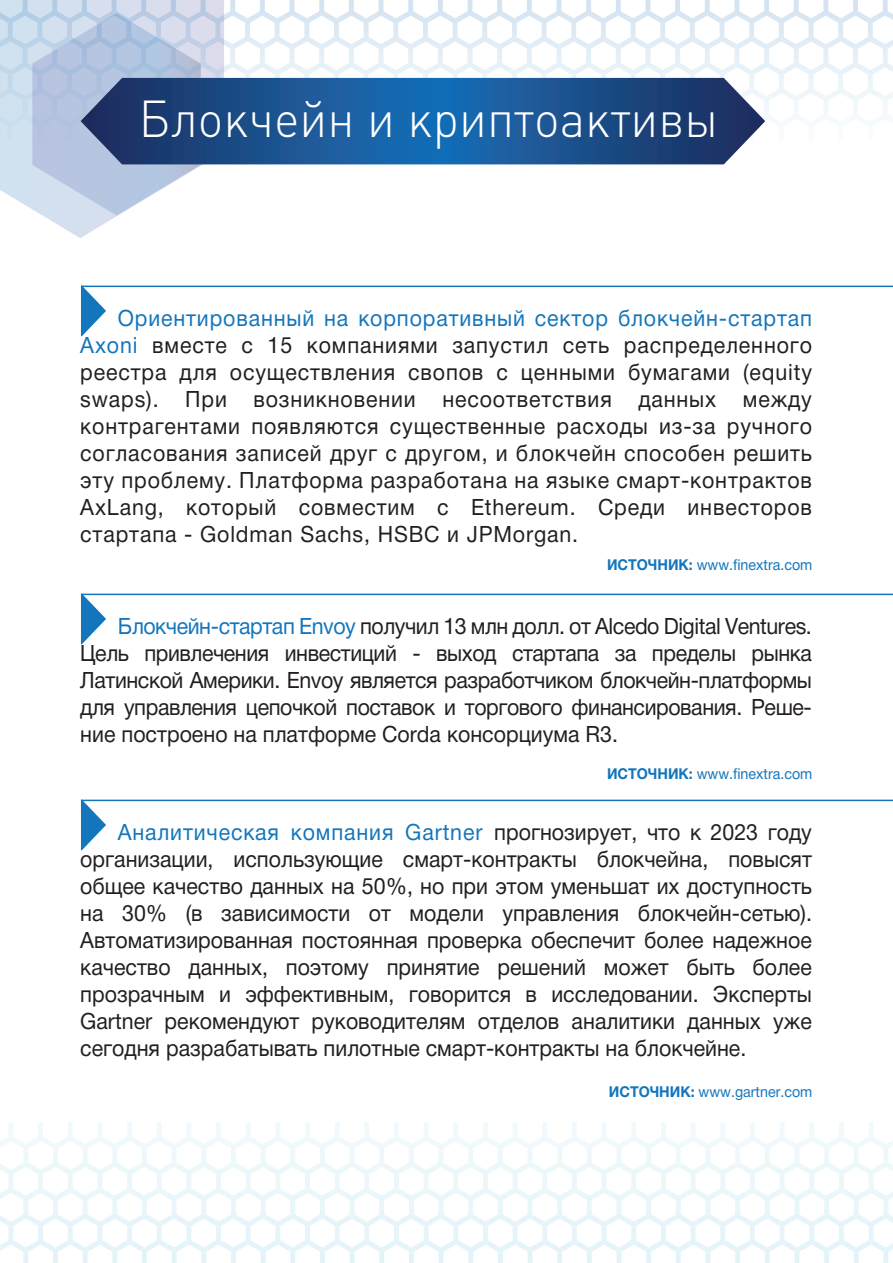
<style>
.page{position:relative;width:893px;height:1263px;background:#fff}
.page>*{position:absolute;margin:0;border:0;box-sizing:border-box;transform-origin:0 0}
.t1{font:51.15px "Plumb Light C";color:#fff;scale:.95 1}
.t2{font:22.5px/27px "Helvetica Neue Cyr";color:#231f20;text-align:justify;scale:.95 1}
.t3{font:15px "Helvetica Neue Cyr";color:#1376bc;scale:.95 1}
.s1{color:#1376bc}
.s2{font-weight:700}
</style>
<div class="page">
<svg style="left:1px;top:1122px;width:892px;height:141px"></svg>
<svg style="left:0;top:141px;width:224px;height:97px"></svg>
<svg style="left:32px;top:141px;width:169px;height:75px"></svg>
<svg style="left:0;top:0;width:892px;height:141px"></svg>
<svg style="left:81px;top:78px;width:684px;height:86px;background:#255791"></svg>
<hr style="left:81px;top:286px;width:812px;height:1px;background:#1376bc">
<svg style="left:81px;top:287px;width:25px;height:49px"></svg>
<hr style="left:81px;top:594px;width:812px;height:1px;background:#1376bc">
<svg style="left:81px;top:595px;width:25px;height:49px"></svg>
<hr style="left:81px;top:800px;width:812px;height:1px;background:#1376bc">
<svg style="left:81px;top:801px;width:25px;height:49px"></svg>
<h1 class="t1" style="left:139px;top:89px;width:612px">Блокчейн и криптоактивы</h1>
<p class="t2" style="left:80px;top:305px;width:772px;text-indent:37px"><span class="s1">Ориентированный на корпоративный сектор блокчейн-стартап Axoni</span> вместе с 15 компаниями запустил сеть распределенного реестра для осуществления свопов с ценными бумагами (equity swaps). При возникновении несоответствия данных между контрагентами появляются существенные расходы из-за ручного согласования записей друг с другом, и блокчейн способен решить эту проблему. Платформа разработана на языке смарт-контрактов AxLang, который совместим с Ethereum. Среди инвесторов стартапа - Goldman Sachs, HSBC и JPMorgan.</p>
<p class="t3" style="left:607px;top:556px;width:218px"><span class="s2">ИСТОЧНИК:</span> www.finextra.com</p>
<p class="t2" style="left:80px;top:613px;width:772px;text-indent:37px"><span class="s1">Блокчейн-стартап Envoy</span> получил 13 млн долл. от Alcedo Digital Ventures.<br>Цель привлечения инвестиций - выход стартапа за пределы рынка Латинской Америки. Envoy является разработчиком блокчейн-платформы для управления цепочкой поставок и торгового финансирования. Реше&shy;ние построено на платформе Corda консорциума R3.</p>
<p class="t3" style="left:607px;top:765px;width:218px"><span class="s2">ИСТОЧНИК:</span> www.finextra.com</p>
<p class="t2" style="left:80px;top:819px;width:772px;text-indent:38px"><span class="s1">Аналитическая компания Gartner</span> прогнозирует, что к 2023 году организации, использующие смарт-контракты блокчейна, повысят общее качество данных на 50%, но при этом уменьшат их доступность на 30% (в зависимости от модели управления блокчейн-сетью).<br>Автоматизированная постоянная проверка обеспечит более надежное качество данных, поэтому принятие решений может быть более прозрачным и эффективным, говорится в исследовании. Эксперты Gartner рекомендуют руководителям отделов аналитики данных уже сегодня разрабатывать пилотные смарт-контракты на блокчейне.</p>
<p class="t3" style="left:609px;top:1083px;width:216px"><span class="s2">ИСТОЧНИК:</span> www.gartner.com</p>
</div>
